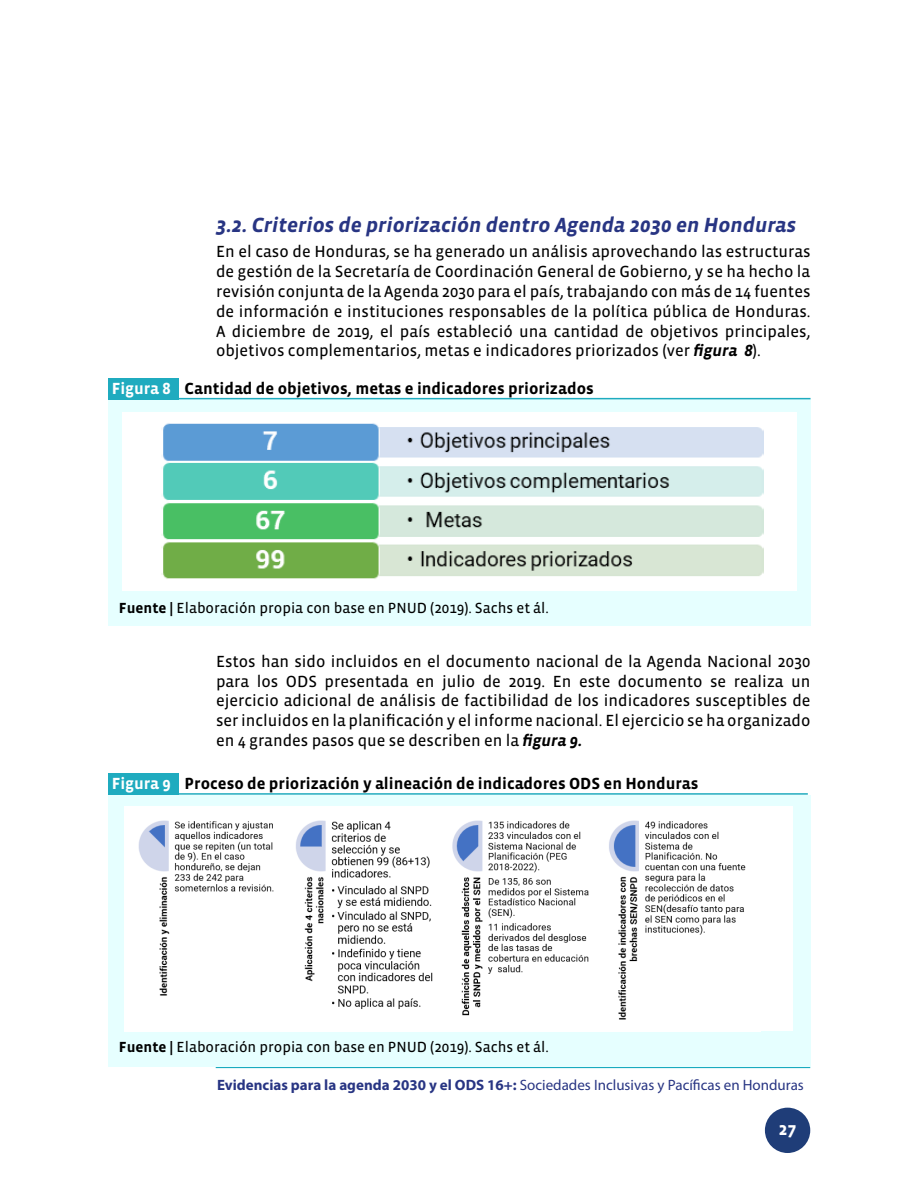
<style>
.page{position:relative;width:918px;height:1188px;background:#fff}
.page>*{position:absolute;margin:0;border:0;box-sizing:border-box;transform-origin:0 0}
.t1{font:italic 700 21px "Vista Sans";color:#283583}
.t2{font:700 18px "Vista Sans";color:#fff}
.t3{font:16.5px/19.8px "Vista Sans Reg";color:#000;text-align:justify}
.t4{font:700 16.5px "Vista Sans";color:#000}
.t5{font:15px "Vista Sans Reg";color:#000}
.t6{font:15px "Myriad Pro";color:#283583}
.s1{font-family:"Vista Sans";font-weight:700;font-style:italic}
.s2{color:#fff}
.s3{font-family:"Vista Sans";font-weight:700}
.s4{font-weight:700}
</style>
<div class="page">
<hr style="left:216px;top:1067px;width:594px;height:1px;background:#1aabbf">
<div style="left:765px;top:1108px;width:45px;height:45px;background:#1f3d78;border-radius:50%"></div>
<div style="left:108px;top:795px;width:703px;height:272px;background:#e6ffff"></div>
<div style="left:108px;top:773px;width:70px;height:22px;background:#1fabbf"></div>
<hr style="left:108px;top:793px;width:700px;height:2px;background:#1fabbf">
<div style="left:108px;top:399px;width:703px;height:227px;background:#e6ffff"></div>
<div style="left:108px;top:378px;width:70px;height:21px;background:#1fabbf"></div>
<hr style="left:108px;top:398px;width:703px;height:1px;background:#1fabbf">
<div style="left:122px;top:412px;width:675px;height:179px;background:#fff"></div>
<img style="left:162px;top:423px;width:601px;height:156px">
<div style="left:124px;top:807px;width:669px;height:224px;background:#fff"></div>
<img style="left:138px;top:820px;width:608px;height:200px">
<p class="t1" style="left:216px;top:214px;width:582px">3.2. Criterios de priorización dentro Agenda 2030 en Honduras</p>
<p class="t3" style="left:216px;top:242px;width:596px">En el caso de Honduras, se ha generado un análisis aprovechando las estructuras de gestión de la Secretaría de Coordinación General de Gobierno, y se ha hecho la revisión conjunta de la Agenda 2030 para el país, trabajando con más de 14 fuentes de información e instituciones responsables de la política pública de Honduras.<br>A diciembre de 2019, el país estableció una cantidad de objetivos principales, objetivos complementarios, metas e indicadores priorizados (ver <span class="s1">figura 8</span>).</p>
<p class="t4" style="left:112px;top:380px;width:484px"><span class="s2">Figura 8</span> Cantidad de objetivos, metas e indicadores priorizados</p>
<p class="t5" style="left:119px;top:600px;width:432px"><span class="s3">Fuente |</span> Elaboración propia con base en PNUD (2019). Sachs et ál.</p>
<p class="t3" style="left:216px;top:652px;width:596px">Estos han sido incluidos en el documento nacional de la Agenda Nacional 2030 para los ODS presentada en julio de 2019. En este documento se realiza un ejercicio adicional de análisis de factibilidad de los indicadores susceptibles de ser incluidos en la planificación y el informe nacional. El ejercicio se ha organizado en 4 grandes pasos que se describen en la <span class="s1">figura 9.</span></p>
<p class="t4" style="left:112px;top:775px;width:588px"><span class="s2">Figura 9</span> Proceso de priorización y alineación de indicadores ODS en Honduras</p>
<p class="t5" style="left:119px;top:1039px;width:432px"><span class="s3">Fuente |</span> Elaboración propia con base en PNUD (2019). Sachs et ál.</p>
<p class="t6" style="left:217px;top:1076px;width:588px"><span class="s4">Evidencias para la agenda 2030 y el ODS 16+:</span> Sociedades Inclusivas y Pacíficas en Honduras</p>
<p class="t2" style="left:779px;top:1120px;width:19px">27</p>
</div>
